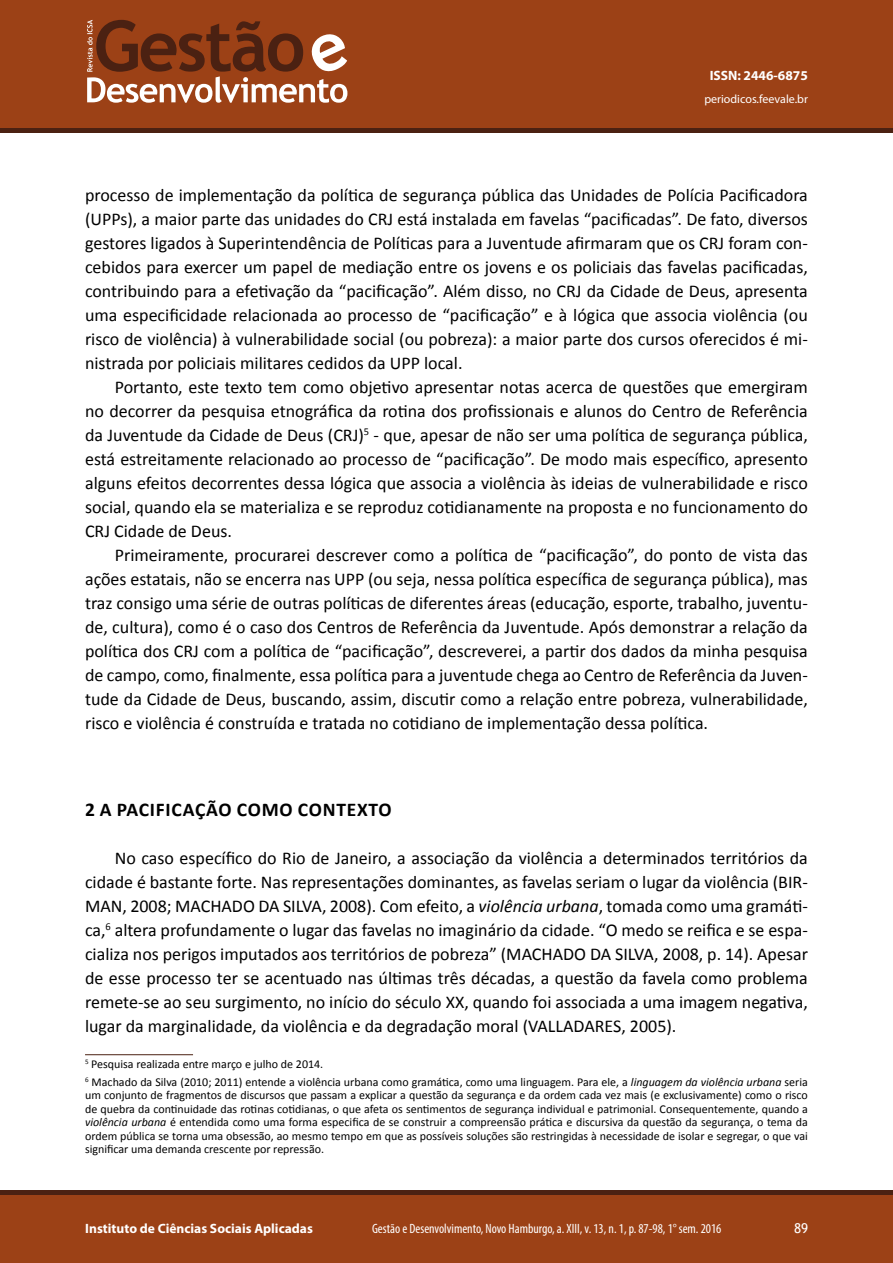
<style>
.page{position:relative;width:893px;height:1263px;background:#fff}
.page>*{position:absolute;margin:0;border:0;box-sizing:border-box;transform-origin:0 0}
.t1{font:700 19.5px "Calibri";letter-spacing:.04em;color:#000}
.t2{font:18px/24px "Calibri";color:#000;text-align:justify}
.t3{font:condensed 13.5px "Myriad Pro";color:#fff}
.t4{font:700 13.5px "Myriad Pro";color:#fff}
.t5{font:13.5px "Trebuchet MS";color:#fff}
.t6{font:12px/13.5px "Calibri";color:#000}
.t7{font:12px "Myriad Pro";color:#fff}
.s1{font-style:italic}
</style>
<div class="page">
<div style="left:0;top:0;width:893px;height:129px;background:#9c4116"></div>
<svg style="left:87px;top:20px;width:260px;height:83px"></svg>
<div style="left:0;top:1193px;width:893px;height:70px;background:#9c4116"></div>
<div style="left:0;top:1190px;width:893px;height:5px;background:#4b2112"></div>
<hr style="left:0;top:129px;width:893px;height:4px;background:#4b2112">
<hr style="left:85px;top:1054px;width:108px;height:1px;background:#4b2112">
<p class="t4" style="left:710px;top:67px;width:100px">ISSN: 2446-6875</p>
<p class="t7" style="left:704px;top:91px;width:105px">periodicos.feevale.br</p>
<p class="t2" style="left:85px;top:183px;width:724px">processo de implementação da política de segurança pública das Unidades de Polícia Pacificadora (UPPs), a maior parte das unidades do CRJ está instalada em favelas “pacificadas”. De fato, diversos gestores ligados à Superintendência de Políticas para a Juventude afirmaram que os CRJ foram con&shy;cebidos para exercer um papel de mediação entre os jovens e os policiais das favelas pacificadas, contribuindo para a efetivação da “pacificação”. Além disso, no CRJ da Cidade de Deus, apresenta uma especificidade relacionada ao processo de “pacificação” e à lógica que associa violência (ou risco de violência) à vulnerabilidade social (ou pobreza): a maior parte dos cursos oferecidos é mi&shy;nistrada por policiais militares cedidos da UPP local.</p>
<p class="t2" style="left:85px;top:375px;width:724px;text-indent:30px">Portanto, este texto tem como objetivo apresentar notas acerca de questões que emergiram no decorrer da pesquisa etnográfica da rotina dos profissionais e alunos do Centro de Referência da Juventude da Cidade de Deus (CRJ)<sup>5</sup> - que, apesar de não ser uma política de segurança pública, está estreitamente relacionado ao processo de “pacificação”. De modo mais específico, apresento alguns efeitos decorrentes dessa lógica que associa a violência às ideias de vulnerabilidade e risco social, quando ela se materializa e se reproduz cotidianamente na proposta e no funcionamento do CRJ Cidade de Deus.</p>
<p class="t2" style="left:85px;top:543px;width:724px;text-indent:30px">Primeiramente, procurarei descrever como a política de “pacificação”, do ponto de vista das ações estatais, não se encerra nas UPP (ou seja, nessa política específica de segurança pública), mas traz consigo uma série de outras políticas de diferentes áreas (educação, esporte, trabalho, juventu&shy;de, cultura), como é o caso dos Centros de Referência da Juventude. Após demonstrar a relação da política dos CRJ com a política de “pacificação”, descreverei, a partir dos dados da minha pesquisa de campo, como, finalmente, essa política para a juventude chega ao Centro de Referência da Juven&shy;tude da Cidade de Deus, buscando, assim, discutir como a relação entre pobreza, vulnerabilidade, risco e violência é construída e tratada no cotidiano de implementação dessa política.</p>
<p class="t1" style="left:85px;top:797px;width:308px">2 A PACIFICAÇÃO COMO CONTEXTO</p>
<p class="t2" style="left:85px;top:846px;width:724px;text-indent:30px">No caso específico do Rio de Janeiro, a associação da violência a determinados territórios da cidade é bastante forte. Nas representações dominantes, as favelas seriam o lugar da violência (BIR-MAN, 2008; MACHADO DA SILVA, 2008). Com efeito, a <span class="s1">violência urbana</span>, tomada como uma gramáti&shy;ca,<sup>6</sup> altera profundamente o lugar das favelas no imaginário da cidade. “O medo se reifica e se espa&shy;cializa nos perigos imputados aos territórios de pobreza” (MACHADO DA SILVA, 2008, p. 14). Apesar de esse processo ter se acentuado nas últimas três décadas, a questão da favela como problema remete-se ao seu surgimento, no início do século XX, quando foi associada a uma imagem negativa, lugar da marginalidade, da violência e da degradação moral (VALLADARES, 2005).</p>
<p class="t6" style="left:85px;top:1055px;width:724px;line-height:17.7px"><sup>5</sup> Pesquisa realizada entre março e julho de 2014.<br><sup>6</sup> Machado da Silva (2010; 2011) entende a violência urbana como gramática, como uma linguagem. Para ele, a <span class="s1">linguagem da violência urbana</span> seria</p>
<p class="t6" style="left:85px;top:1089px;width:724px;text-align:justify">um conjunto de fragmentos de discursos que passam a explicar a questão da segurança e da ordem cada vez mais (e exclusivamente) como o risco de quebra da continuidade das rotinas cotidianas, o que afeta os sentimentos de segurança individual e patrimonial. Consequentemente, quando a <span class="s1">violência urbana</span> é entendida como uma forma especifica de se construir a compreensão prática e discursiva da questão da segurança, o tema da ordem pública se torna uma obsessão, ao mesmo tempo em que as possíveis soluções são restringidas à necessidade de isolar e segregar, o que vai significar uma demanda crescente por repressão.</p>
<p class="t4" style="left:85px;top:1220px;width:229px">Instituto de Ciências Sociais Aplicadas</p>
<p class="t3" style="left:372px;top:1220px;width:351px">Gestão e Desenvolvimento, Novo Hamburgo, a. XIII, v. 13, n. 1, p. 87-98, 1° sem. 2016</p>
<p class="t5" style="left:794px;top:1220px;width:16px">89</p>
</div>
